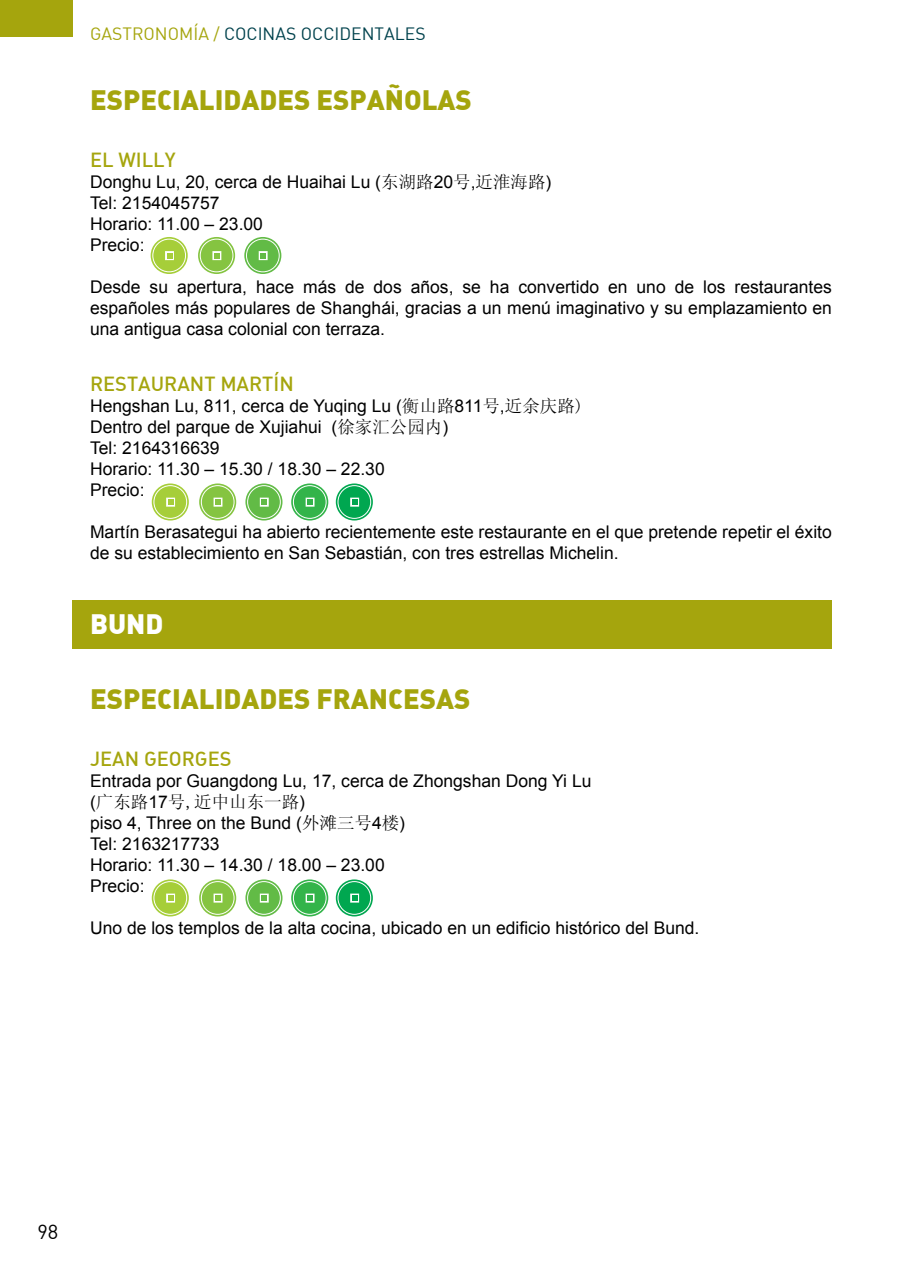
<style>
.page{position:relative;width:922px;height:1276px;background:#fff}
.page>*{position:absolute;margin:0;border:0;box-sizing:border-box;transform-origin:0 0}
.t1{font:900 27.5px "DIN Alternate";color:#a5a50d}
.t2{font:900 27.5px "DIN Alternate";color:#fff}
.t3{font:20px "DIN Medium Alternate";color:#a5a50d}
.t4{font:20px "DIN";color:#000}
.t5{font:17.5px/21px "Arial";color:#000}
.t6{font:17.5px "DIN";color:#00424d}
.t7{font:17.5px "Sim Sun";color:#000}
.s1{color:#a5a50d}
.s2{font-family:"Sim Sun"}
.s3{font-family:"Arial"}
</style>
<div class="page">
<div style="left:73px;top:601px;width:758px;height:48px;background:#a5a50d"></div>
<svg style="left:151px;top:237px;width:37px;height:37px"></svg>
<div style="left:152px;top:239px;width:34px;height:33px;border:1px solid #fff;border-radius:50%"></div>
<svg style="left:198px;top:237px;width:37px;height:37px"></svg>
<div style="left:200px;top:239px;width:33px;height:33px;border:1px solid #fff;border-radius:50%"></div>
<svg style="left:244px;top:237px;width:37px;height:37px"></svg>
<div style="left:246px;top:239px;width:33px;height:33px;border:1px solid #fff;border-radius:50%"></div>
<svg style="left:152px;top:483px;width:37px;height:37px"></svg>
<div style="left:153px;top:485px;width:34px;height:34px;border:1px solid #fff;border-radius:50%"></div>
<svg style="left:199px;top:483px;width:37px;height:37px"></svg>
<div style="left:201px;top:485px;width:33px;height:34px;border:1px solid #fff;border-radius:50%"></div>
<svg style="left:245px;top:483px;width:37px;height:37px"></svg>
<div style="left:247px;top:485px;width:33px;height:34px;border:1px solid #fff;border-radius:50%"></div>
<svg style="left:291px;top:483px;width:37px;height:37px"></svg>
<div style="left:293px;top:485px;width:33px;height:34px;border:1px solid #fff;border-radius:50%"></div>
<svg style="left:336px;top:483px;width:37px;height:37px"></svg>
<div style="left:337px;top:485px;width:34px;height:34px;border:1px solid #fff;border-radius:50%"></div>
<svg style="left:152px;top:879px;width:37px;height:37px"></svg>
<div style="left:153px;top:881px;width:34px;height:33px;border:1px solid #fff;border-radius:50%"></div>
<svg style="left:199px;top:879px;width:37px;height:37px"></svg>
<div style="left:201px;top:881px;width:33px;height:33px;border:1px solid #fff;border-radius:50%"></div>
<svg style="left:245px;top:879px;width:37px;height:37px"></svg>
<div style="left:247px;top:881px;width:33px;height:33px;border:1px solid #fff;border-radius:50%"></div>
<svg style="left:291px;top:879px;width:37px;height:37px"></svg>
<div style="left:293px;top:881px;width:33px;height:33px;border:1px solid #fff;border-radius:50%"></div>
<svg style="left:336px;top:879px;width:37px;height:37px"></svg>
<div style="left:337px;top:881px;width:34px;height:33px;border:1px solid #fff;border-radius:50%"></div>
<div style="left:0;top:0;width:73px;height:37px;background:#a5a50d"></div>
<p class="t6" style="left:90px;top:23px;width:337px"><span class="s1">GASTRONOMÍA /</span> COCINAS OCCIDENTALES</p>
<h1 class="t1" style="left:90px;top:82px;width:383px">ESPECIALIDADES ESPAÑOLAS</h1>
<p class="t3" style="left:90px;top:147px;width:87px">EL WILLY</p>
<p class="t5" style="left:90px;top:171px;width:463px">Donghu Lu, 20, cerca de Huaihai Lu (<span class="s2">东湖路</span>20<span class="s2">号</span>,<span class="s2">近淮海路</span>)<br>Tel: 2154045757<br>Horario: 11.00 – 23.00<br>Precio:</p>
<p class="t5" style="left:90px;top:276px;width:743px;text-align:justify">Desde su apertura, hace más de dos años, se ha convertido en uno de los restaurantes españoles más populares de Shanghái, gracias a un menú imaginativo y su emplazamiento en una antigua casa colonial con terraza.</p>
<p class="t3" style="left:90px;top:371px;width:205px">RESTAURANT MARTÍN</p>
<p class="t5" style="left:90px;top:395px;width:495px">Hengshan Lu, 811, cerca de Yuqing Lu (<span class="s2">衡山路</span>811<span class="s2">号</span>,<span class="s2">近余庆路)<br></span>Dentro del parque de Xujiahui (<span class="s2">徐家汇公园内</span>)<br>Tel: 2164316639<br>Horario: 11.30 – 15.30 / 18.30 – 22.30<br>Precio:</p>
<p class="t5" style="left:90px;top:521px;width:743px">Martín Berasategui ha abierto recientemente este restaurante en el que pretende repetir el éxito de su establecimiento en San Sebastián, con tres estrellas Michelin.</p>
<h1 class="t2" style="left:90px;top:606px;width:75px">BUND</h1>
<h1 class="t1" style="left:90px;top:681px;width:382px">ESPECIALIDADES FRANCESAS</h1>
<p class="t3" style="left:90px;top:746px;width:143px">JEAN GEORGES</p>
<p class="t5" style="left:90px;top:770px;width:503px">Entrada por Guangdong Lu, 17, cerca de Zhongshan Dong Yi Lu</p>
<p class="t7" style="left:90px;top:793px;width:216px"><span class="s3">(</span>广东路<span class="s3">17</span>号,近中山东一路<span class="s3">)</span></p>
<p class="t5" style="left:90px;top:812px;width:316px">piso 4, Three on the Bund (<span class="s2">外滩三号</span>4<span class="s2">楼</span>)<br>Tel: 2163217733<br>Horario: 11.30 – 14.30 / 18.00 – 23.00<br>Precio:</p>
<p class="t5" style="left:90px;top:917px;width:610px">Uno de los templos de la alta cocina, ubicado en un edificio histórico del Bund.</p>
<p class="t4" style="left:37px;top:1219px;width:22px">98</p>
</div>
